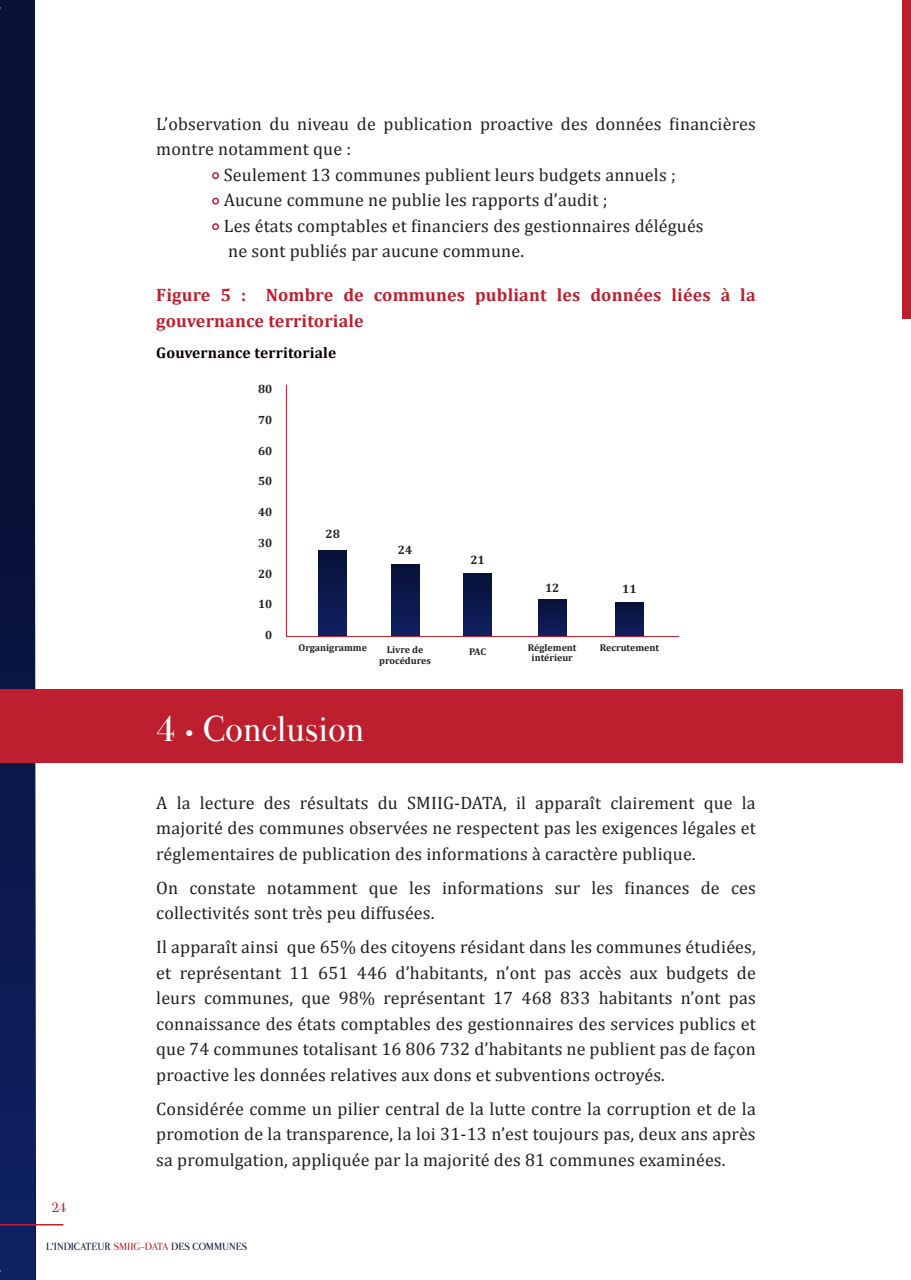
<style>
.page{position:relative;width:911px;height:1280px;background:#fff}
.page>*{position:absolute;margin:0;border:0;box-sizing:border-box;transform-origin:0 0}
.t1{font:31.5px "Valentina";letter-spacing:.01em;color:#fff}
.t2{font:18px/25.5px "Cambria";letter-spacing:.01em;color:#231f20;text-align:justify}
.t3{font:700 18px/25.5px "Cambria";letter-spacing:.01em;color:#be1f2e}
.t4{font:700 15.45px "Cambria";letter-spacing:.01em;color:#070002}
.t5{font:700 12.15px "Cambria";color:#231f20}
.t6{font:700 12px "Cambria";color:#231f20}
.t7{font:12px "Valentina";color:#be1f2e}
.t8{font:700 9.9px "Cambria";color:#231f20}
.t9{font:9px "Valentina";color:#081137}
.s1{color:#be1f2e}
</style>
<div class="page">
<div style="left:0;top:0;width:35px;height:1280px;background:linear-gradient(to bottom,#060d2c,#0f1f60)"></div>
<hr style="left:0;top:1224px;width:63px;height:2px;background:#be1f2e">
<div style="left:903px;top:0;width:8px;height:319px;background:#be1f2e"></div>
<div style="left:0;top:689px;width:903px;height:74px;background:#be1f2e"></div>
<svg style="left:212px;top:172px;width:7px;height:7px"></svg>
<svg style="left:212px;top:197px;width:7px;height:8px"></svg>
<svg style="left:212px;top:223px;width:7px;height:7px"></svg>
<hr style="left:286px;top:385px;width:1px;height:252px;background:#be1f2e">
<div style="left:319px;top:550px;width:28px;height:87px;background:linear-gradient(to bottom,#081137,#0f2062)"></div>
<div style="left:391px;top:564px;width:28px;height:73px;background:linear-gradient(to bottom,#081137,#0f2062)"></div>
<div style="left:538px;top:599px;width:28px;height:38px;background:linear-gradient(to bottom,#081137,#0f2061)"></div>
<svg style="left:615px;top:602px;width:29px;height:34px"></svg>
<div style="left:463px;top:573px;width:29px;height:64px;background:linear-gradient(to bottom,#081137,#0f2061)"></div>
<hr style="left:286px;top:636px;width:393px;height:1px;background:#be1f2e">
<svg style="left:19px;top:0;width:16px;height:1px"></svg>
<p class="t2" style="left:156px;top:111px;width:601px">L’observation du niveau de publication proactive des données financières montre notamment que :</p>
<p class="t2" style="left:224px;top:162px;width:453px">Seulement 13 communes publient leurs budgets annuels ;</p>
<p class="t2" style="left:224px;top:187px;width:385px">Aucune commune ne publie les rapports d’audit ;</p>
<p class="t2" style="left:224px;top:213px;width:481px">Les états comptables et financiers des gestionnaires délégués</p>
<p class="t2" style="left:228px;top:238px;width:297px">ne sont publiés par aucune commune.</p>
<p class="t3" style="left:156px;top:282px;width:601px">Figure 5 : Nombre de communes publiant les données liées à la gouvernance territoriale</p>
<p class="t4" style="left:156px;top:342px;width:182px">Gouvernance territoriale</p>
<p class="t6" style="left:258px;top:381px;width:16px">80</p>
<p class="t6" style="left:258px;top:411px;width:16px">70</p>
<p class="t6" style="left:258px;top:442px;width:16px">60</p>
<p class="t6" style="left:258px;top:473px;width:16px">50</p>
<p class="t6" style="left:258px;top:504px;width:16px">40</p>
<p class="t6" style="left:258px;top:534px;width:16px">30</p>
<p class="t6" style="left:258px;top:565px;width:16px">20</p>
<p class="t6" style="left:258px;top:596px;width:16px">10</p>
<p class="t6" style="left:265px;top:627px;width:9px">0</p>
<p class="t5" style="left:326px;top:525px;width:16px">28</p>
<p class="t8" style="left:298px;top:641px;width:70px">Organigramme</p>
<p class="t5" style="left:398px;top:542px;width:16px">24</p>
<p class="t8" style="left:387px;top:642px;width:38px">Livre de</p>
<p class="t8" style="left:379px;top:654px;width:53px">procédures</p>
<p class="t1" style="left:156px;top:707px;width:210px">4 • Conclusion</p>
<p class="t5" style="left:470px;top:551px;width:16px">21</p>
<p class="t8" style="left:469px;top:645px;width:19px">PAC</p>
<p class="t5" style="left:545px;top:579px;width:16px">12</p>
<p class="t8" style="left:528px;top:641px;width:50px">Réglement</p>
<p class="t8" style="left:532px;top:650px;width:43px">intérieur</p>
<p class="t5" style="left:622px;top:580px;width:16px">11</p>
<p class="t8" style="left:600px;top:641px;width:61px">Recrutement</p>
<p class="t2" style="left:156px;top:790px;width:601px">A la lecture des résultats du SMIIG-DATA, il apparaît clairement que la majorité des communes observées ne respectent pas les exigences légales et réglementaires de publication des informations à caractère publique.</p>
<p class="t2" style="left:156px;top:875px;width:601px">On constate notamment que les informations sur les finances de ces collectivités sont très peu diffusées.</p>
<p class="t2" style="left:156px;top:934px;width:601px">Il apparaît ainsi que 65% des citoyens résidant dans les communes étudiées, et représentant 11 651 446 d’habitants, n’ont pas accès aux budgets de leurs communes, que 98% représentant 17 468 833 habitants n’ont pas connaissance des états comptables des gestionnaires des services publics et que 74 communes totalisant 16 806 732 d’habitants ne publient pas de façon proactive les données relatives aux dons et subventions octroyés.</p>
<p class="t2" style="left:156px;top:1096px;width:601px">Considérée comme un pilier central de la lutte contre la corruption et de la promotion de la transparence, la loi 31-13 n’est toujours pas, deux ans après sa promulgation, appliquée par la majorité des 81 communes examinées.</p>
<p class="t7" style="left:52px;top:1200px;width:16px">24</p>
<p class="t9" style="left:46px;top:1241px;width:203px">L’INDICATEUR <span class="s1">SMIIG-DATA</span> DES COMMUNES</p>
</div>
